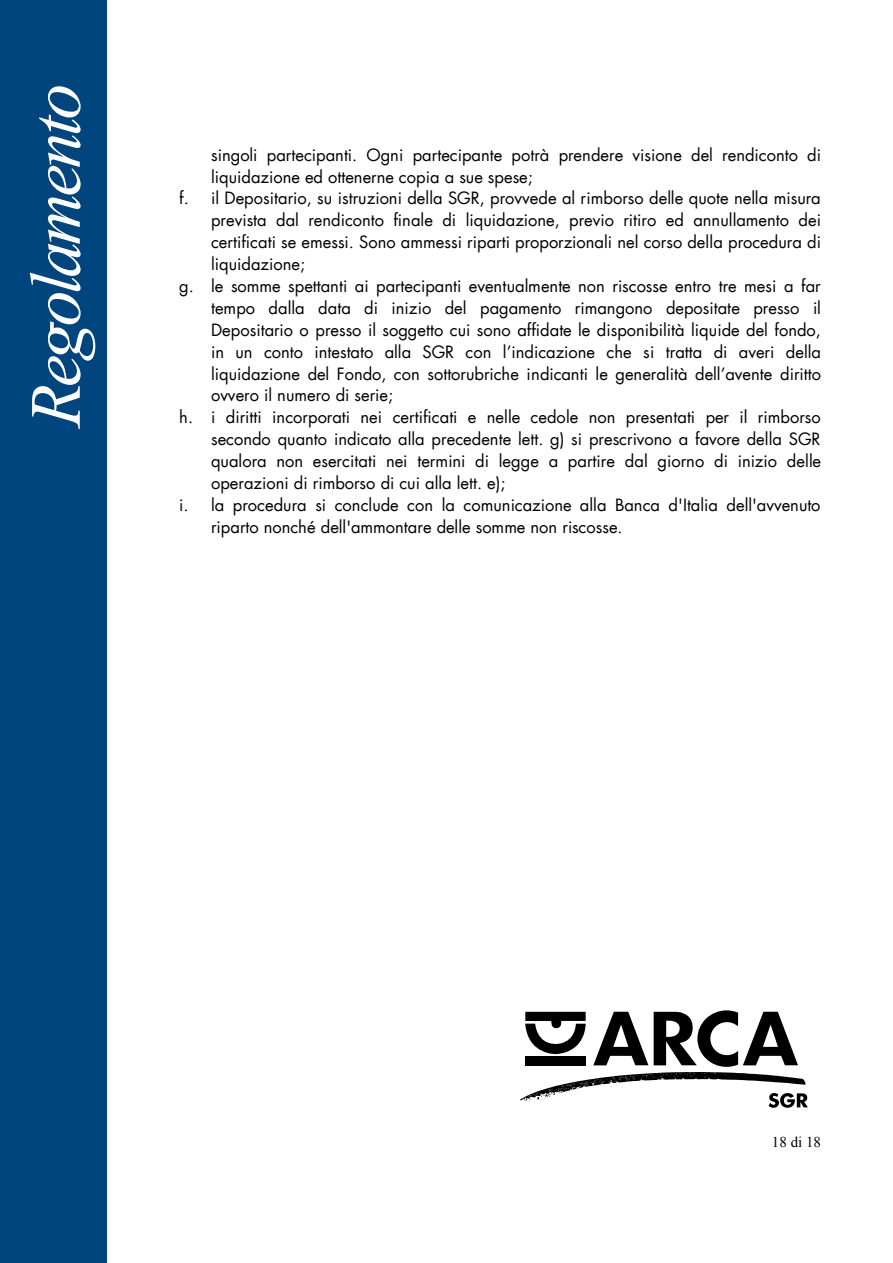
<style>
.page{position:relative;width:893px;height:1263px;background:#fff}
.page>*{position:absolute;margin:0;border:0;box-sizing:border-box;transform-origin:0 0}
.t1{font:italic 72px "Times New Roman";letter-spacing:-.05em;color:#fff}
.t2{font:16.5px "Futura LT";color:#000}
.t3{font:15px "Times New Roman";color:#000}
</style>
<div class="page">
<div style="left:0;top:0;width:106px;height:1263px;background:#00457d"></div>
<svg style="left:520px;top:1010px;width:288px;height:98px"></svg>
<h1 class="t1" style="left:6px;top:428px;width:345px;rotate:-90deg">Regolamento</h1>
<p class="t2" style="left:211px;top:144px;width:611px">singoli partecipanti. Ogni partecipante potrà prendere visione del rendiconto di</p>
<p class="t2" style="left:211px;top:166px;width:323px">liquidazione ed ottenerne copia a sue spese;</p>
<p class="t2" style="left:179px;top:188px;width:643px">f. il Depositario, su istruzioni della SGR, provvede al rimborso delle quote nella misura</p>
<p class="t2" style="left:211px;top:210px;width:611px">prevista dal rendiconto finale di liquidazione, previo ritiro ed annullamento dei</p>
<p class="t2" style="left:211px;top:232px;width:611px">certificati se emessi. Sono ammessi riparti proporzionali nel corso della procedura di</p>
<p class="t2" style="left:211px;top:253px;width:96px">liquidazione;</p>
<p class="t2" style="left:179px;top:275px;width:643px">g. le somme spettanti ai partecipanti eventualmente non riscosse entro tre mesi a far</p>
<p class="t2" style="left:211px;top:297px;width:611px">tempo dalla data di inizio del pagamento rimangono depositate presso il</p>
<p class="t2" style="left:211px;top:319px;width:611px">Depositario o presso il soggetto cui sono affidate le disponibilità liquide del fondo,</p>
<p class="t2" style="left:211px;top:341px;width:611px">in un conto intestato alla SGR con l’indicazione che si tratta di averi della</p>
<p class="t2" style="left:211px;top:363px;width:611px">liquidazione del Fondo, con sottorubriche indicanti le generalità dell’avente diritto</p>
<p class="t2" style="left:211px;top:385px;width:184px">ovvero il numero di serie;</p>
<p class="t2" style="left:179px;top:407px;width:643px">h. i diritti incorporati nei certificati e nelle cedole non presentati per il rimborso</p>
<p class="t2" style="left:211px;top:429px;width:611px">secondo quanto indicato alla precedente lett. g) si prescrivono a favore della SGR</p>
<p class="t2" style="left:211px;top:450px;width:611px">qualora non esercitati nei termini di legge a partire dal giorno di inizio delle</p>
<p class="t2" style="left:211px;top:472px;width:296px">operazioni di rimborso di cui alla lett. e);</p>
<p class="t2" style="left:179px;top:494px;width:643px">i. la procedura si conclude con la comunicazione alla Banca d'Italia dell'avvenuto</p>
<p class="t2" style="left:211px;top:516px;width:413px">riparto nonché dell'ammontare delle somme non riscosse.</p>
<p class="t3" style="left:772px;top:1132px;width:51px">18 di 18</p>
</div>
